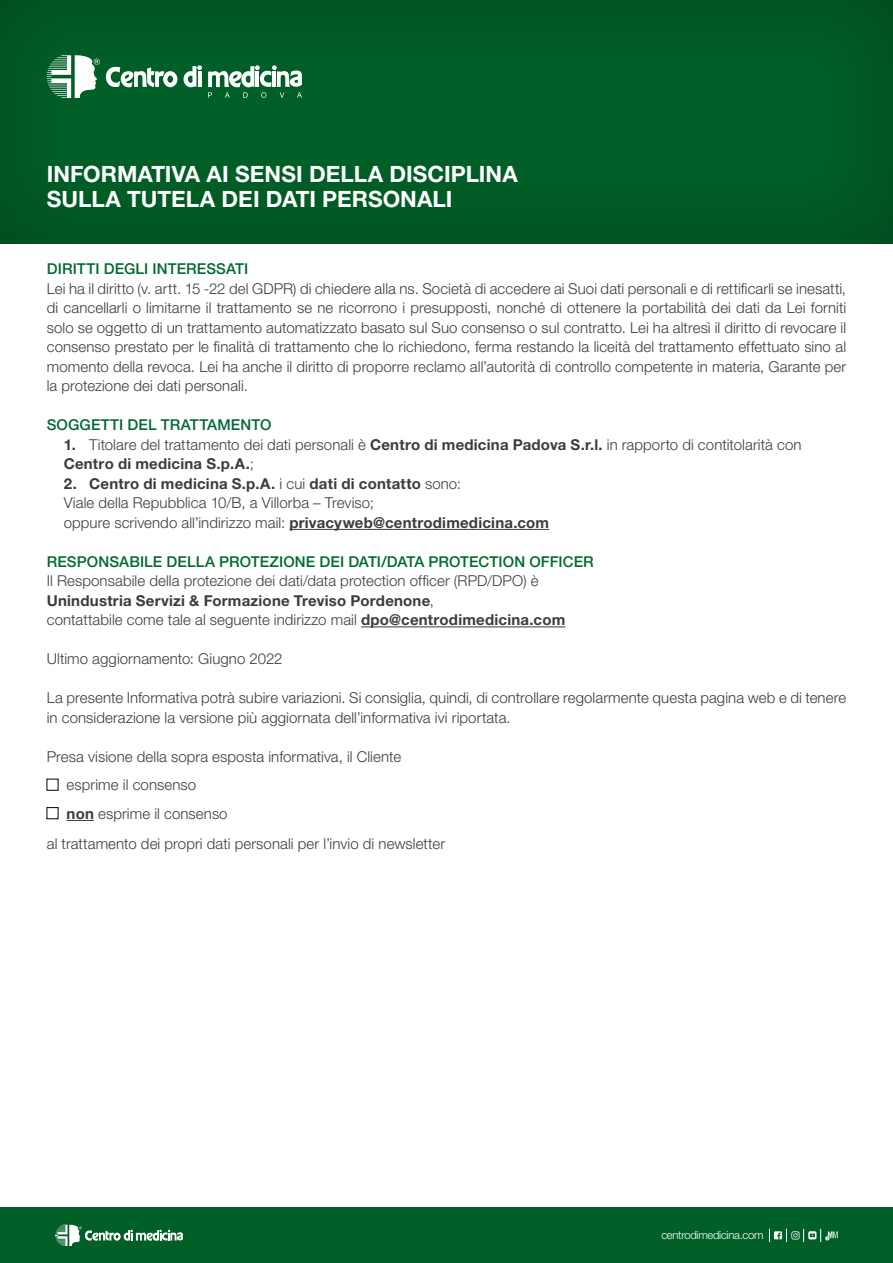
<style>
.page{position:relative;width:893px;height:1263px;background:#fff}
.page>*{position:absolute;margin:0;border:0;box-sizing:border-box;transform-origin:0 0}
.t1{font:700 22.5px/25.5px "Helvetica Neue LT Std";color:#fff}
.t2{font:300 15px/19.5px "Helvetica Neue LT Std";letter-spacing:.005em;color:#3c3c3b}
.t3{font:500 15px "Helvetica Neue LT Std";letter-spacing:.005em;color:#006a32}
.t4{font:300 11.25px "Helvetica Neue LT Std";letter-spacing:-.025em;color:#fff}
.s1{font-weight:700}
</style>
<div class="page">
<hr style="left:289px;top:529px;width:260px;height:1px;background:#3c3c3b">
<hr style="left:361px;top:626px;width:204px;height:1px;background:#3c3c3b">
<svg style="left:67px;top:820px;width:27px;height:1px"></svg>
<div style="left:47px;top:807px;width:11px;height:12px;border:1px solid #000"></div>
<div style="left:0;top:0;width:893px;height:245px;background:#005c25"></div>
<div style="left:0;top:1208px;width:893px;height:55px;background:#005f27"></div>
<svg style="left:55px;top:1225px;width:128px;height:21px"></svg>
<svg style="left:769px;top:1229px;width:69px;height:13px"></svg>
<svg style="left:184px;top:65px;width:18px;height:22px"></svg>
<svg style="left:106px;top:67px;width:71px;height:21px"></svg>
<svg style="left:47px;top:55px;width:53px;height:43px"></svg>
<svg style="left:208px;top:65px;width:94px;height:33px"></svg>
<h1 class="t1" style="left:47px;top:161px;width:472px">INFORMATIVA AI SENSI DELLA DISCIPLINA<br>SULLA TUTELA DEI DATI PERSONALI</h1>
<p class="t3" style="left:47px;top:260px;width:203px">DIRITTI DEGLI INTERESSATI</p>
<p class="t2" style="left:47px;top:278px;width:801px;text-align:justify">Lei ha il diritto (v. artt. 15 -22 del GDPR) di chiedere alla ns. Società di accedere ai Suoi dati personali e di rettificarli se inesatti, di cancellarli o limitarne il trattamento se ne ricorrono i presupposti, nonché di ottenere la portabilità dei dati da Lei forniti solo se oggetto di un trattamento automatizzato basato sul Suo consenso o sul contratto. Lei ha altresì il diritto di revocare il consenso prestato per le finalità di trattamento che lo richiedono, ferma restando la liceità del trattamento effettuato sino al momento della revoca. Lei ha anche il diritto di proporre reclamo all’autorità di controllo competente in materia, Garante per la protezione dei dati personali.</p>
<p class="t3" style="left:47px;top:416px;width:226px">SOGGETTI DEL TRATTAMENTO</p>
<p class="t2" style="left:64px;top:434px;width:739px"><span class="s1">1.</span> Titolare del trattamento dei dati personali è <span class="s1">Centro di medicina Padova S.r.l.</span> in rapporto di contitolarità con<br><span class="s1">Centro di medicina S.p.A.</span>;</p>
<p class="t2" style="left:64px;top:473px;width:487px"><span class="s1">2. Centro di medicina S.p.A.</span> i cui <span class="s1">dati di contatto</span> sono:<br>Viale della Repubblica 10/B, a Villorba – Treviso;<br>oppure scrivendo all’indirizzo mail: <span class="s1">privacyweb@centrodimedicina.com</span></p>
<p class="t3" style="left:47px;top:553px;width:549px">RESPONSABILE DELLA PROTEZIONE DEI DATI/DATA PROTECTION OFFICER</p>
<p class="t2" style="left:47px;top:571px;width:520px">Il Responsabile della protezione dei dati/data protection officer (RPD/DPO) è<br><span class="s1">Unindustria Servizi &amp; Formazione Treviso Pordenone</span>,<br>contattabile come tale al seguente indirizzo mail <span class="s1">dpo@centrodimedicina.com</span></p>
<p class="t2" style="left:47px;top:649px;width:237px">Ultimo aggiornamento: Giugno 2022</p>
<p class="t2" style="left:47px;top:688px;width:801px">La presente Informativa potrà subire variazioni. Si consiglia, quindi, di controllare regolarmente questa pagina web e di tenere in considerazione la versione più aggiornata dell’informativa ivi riportata.</p>
<p class="t2" style="left:67px;top:742px;width:336px;line-height:28.5px;text-indent:-20px">Presa visione della sopra esposta informativa, il Cliente esprime il consenso<br><span class="s1">non</span> esprime il consenso</p>
<p class="t2" style="left:47px;top:833px;width:400px">al trattamento dei propri dati personali per l’invio di newsletter</p>
<p class="t4" style="left:661px;top:1228px;width:104px">centrodimedicina.com</p>
</div>
